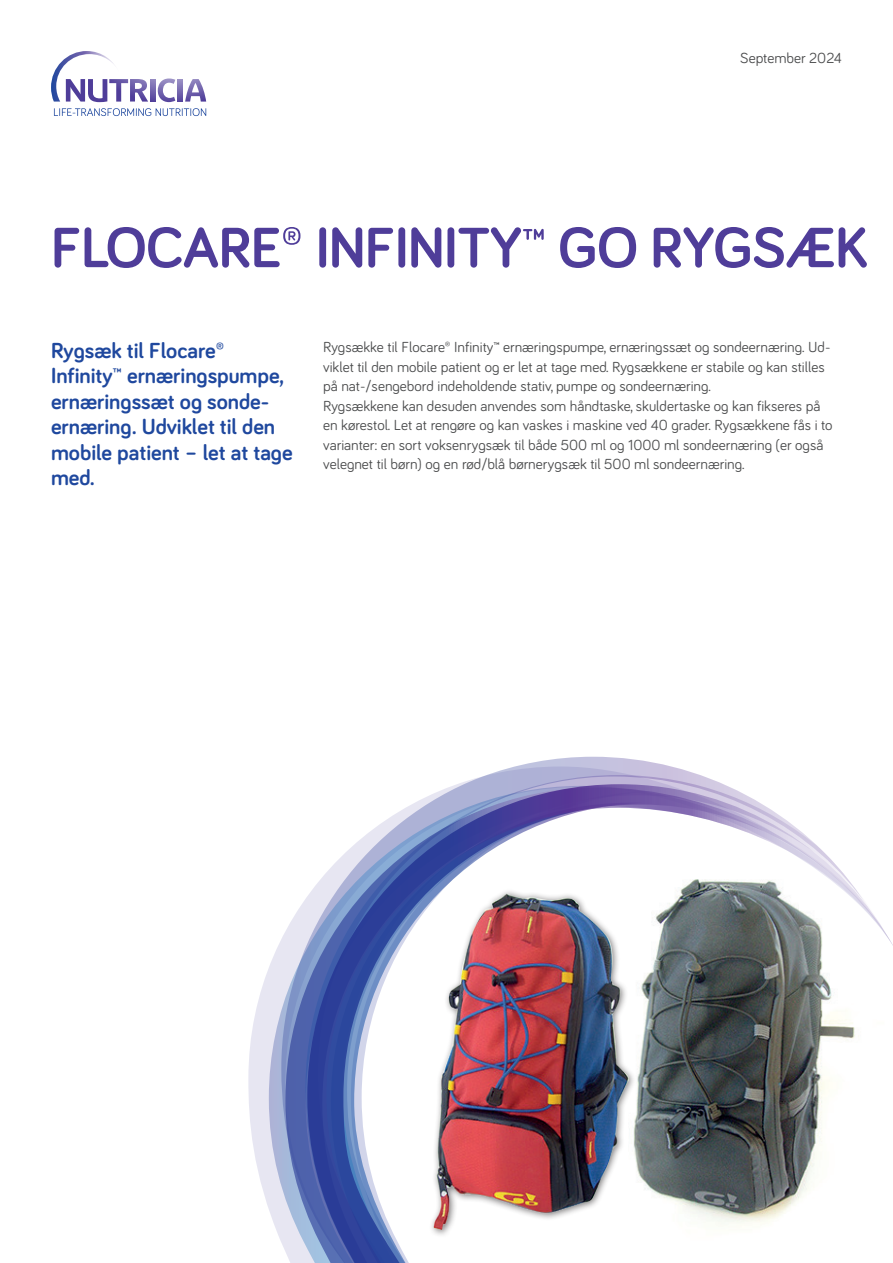
<style>
.page{position:relative;width:893px;height:1263px;background:#fff}
.page>*{position:absolute;margin:0;border:0;box-sizing:border-box;transform-origin:0 0}
.t1{font:700 58.5px "Bariol";letter-spacing:-.01em;color:#4f3d99}
.t2{font:700 22.5px/25.5px "Bariol";color:#1f489e}
.t3{font:15px/19.5px "Bariol";color:#4b4c4d}
</style>
<div class="page">
<svg style="left:178px;top:79px;width:5px;height:23px"></svg>
<svg style="left:185px;top:79px;width:21px;height:23px"></svg>
<svg style="left:158px;top:78px;width:17px;height:24px"></svg>
<svg style="left:150px;top:79px;width:5px;height:23px"></svg>
<svg style="left:54px;top:108px;width:152px;height:8px"></svg>
<svg style="left:51px;top:51px;width:97px;height:51px"></svg>
<svg style="left:248px;top:968px;width:21px;height:241px;fill:#e7e6f2"></svg>
<svg style="left:281px;top:757px;width:442px;height:506px"></svg>
<img style="left:307px;top:784px;width:586px;height:479px">
<img style="left:326px;top:810px;width:253px;height:453px">
<p class="t3" style="left:740px;top:47px;width:103px">September 2024</p>
<h1 class="t1" style="left:51px;top:207px;width:818px">FLOCARE® INFINITY™ GO RYGSÆK</h1>
<h2 class="t2" style="left:51px;top:337px;width:243px">Rygsæk til Flocare®<br>Infinity™ ernæringspumpe, ernæringssæt og sonde&shy;ernæring. Udviklet til den mobile patient – let at tage med.</h2>
<p class="t3" style="left:323px;top:336px;width:511px">Rygsække til Flocare® Infinity™ ernæringspumpe, ernæringssæt og sondeernæring. Ud&shy;viklet til den mobile patient og er let at tage med. Rygsækkene er stabile og kan stilles på nat-/sengebord indeholdende stativ, pumpe og sondeernæring.<br>Rygsækkene kan desuden anvendes som håndtaske, skuldertaske og kan fikseres på en kørestol. Let at rengøre og kan vaskes i maskine ved 40 grader. Rygsækkene fås i to varianter: en sort voksenrygsæk til både 500 ml og 1000 ml sondeernæring (er også velegnet til børn) og en rød/blå børnerygsæk til 500 ml sondeernæring.</p>
</div>
